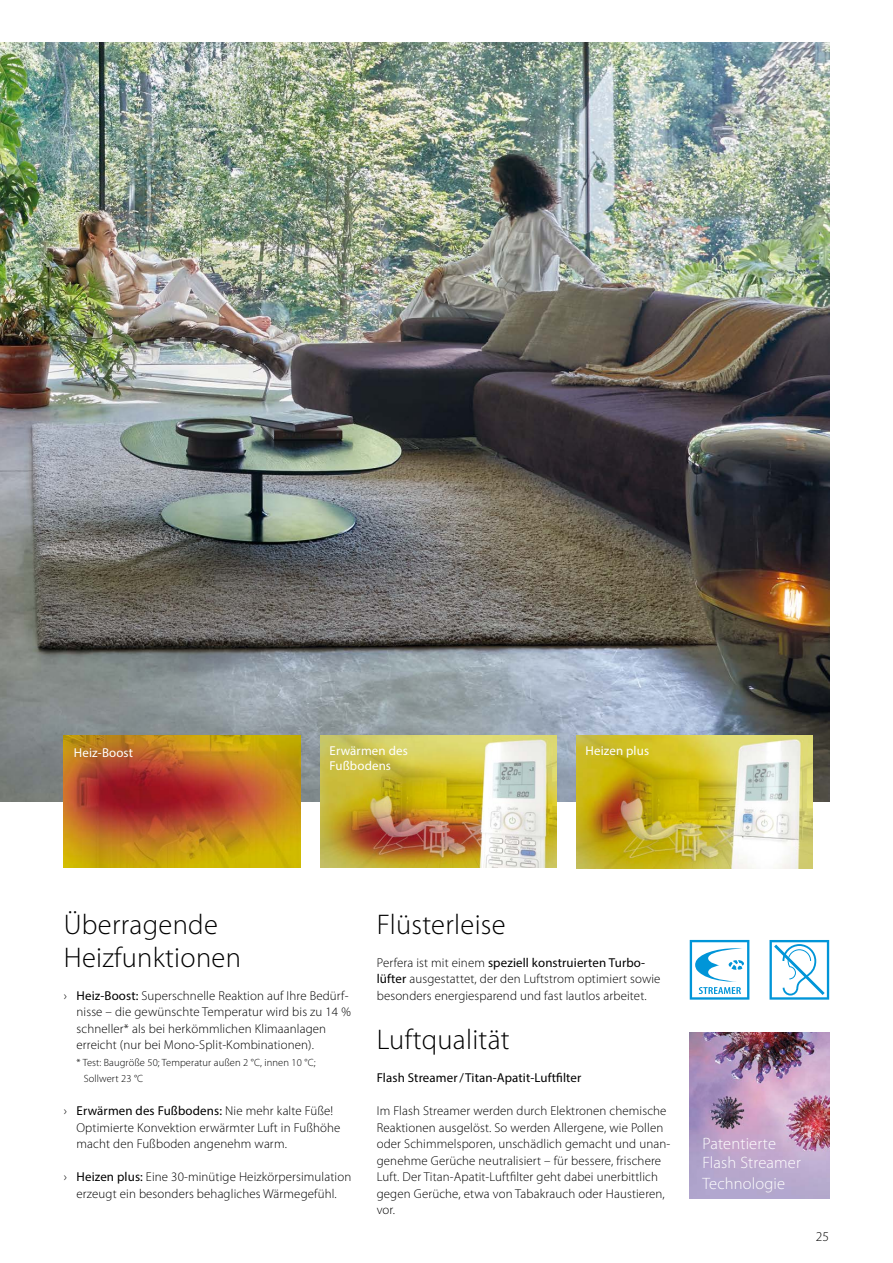
<style>
.page{position:relative;width:893px;height:1263px;background:#fff}
.page>*{position:absolute;margin:0;border:0;box-sizing:border-box;transform-origin:0 0}
.t1{font:300 28.5px/33px "Myriad Pro";letter-spacing:.01em;color:#000}
.t2{font:300 16.5px/19.5px "Myriad Pro";letter-spacing:.01em;color:#fff}
.t3{font:300 13.5px "Myriad Pro";color:#000}
.t4{font:300 12.9px/16.5px "Myriad Pro";letter-spacing:.01em;color:#000}
.t5{font:12.9px/15px "Myriad Pro";letter-spacing:.01em;color:#fff}
.t6{font:12.9px "Myriad Pro";letter-spacing:.01em;color:#000}
.t7{font:300 10.5px/16.5px "Myriad Pro";letter-spacing:.01em;color:#000}
.s1{font-weight:400}
</style>
<div class="page">
<img style="left:0;top:42px;width:829px;height:760px">
<img style="left:64px;top:736px;width:236px;height:132px">
<img style="left:320px;top:736px;width:236px;height:132px">
<img style="left:576px;top:736px;width:236px;height:132px">
<img style="left:690px;top:1033px;width:139px;height:165px">
<svg style="left:690px;top:940px;width:59px;height:60px"></svg>
<svg style="left:769px;top:940px;width:60px;height:60px"></svg>
<p class="t5" style="left:74px;top:745px;width:61px">Heiz-Boost</p>
<p class="t5" style="left:330px;top:743px;width:80px">Erwärmen des<br>Fußbodens</p>
<p class="t5" style="left:586px;top:743px;width:65px">Heizen plus</p>
<h1 class="t1" style="left:64px;top:907px;width:179px">Überragende<br>Heizfunktionen</h1>
<p class="t4" style="left:77px;top:987px;width:276px;text-indent:-13px">› <span class="s1">Heiz-Boost:</span> Superschnelle Reaktion auf Ihre Bedürf&shy;nisse – die gewünschte Temperatur wird bis zu 14 % schneller* als bei herkömmlichen Klimaanlagen erreicht (nur bei Mono-Split-Kombinationen).</p>
<p class="t7" style="left:84px;top:1054px;width:233px;text-indent:-7px">* Test: Baugröße 50; Temperatur außen 2 °C, innen 10 °C;<br>Sollwert 23 °C</p>
<p class="t4" style="left:77px;top:1102px;width:265px;text-indent:-13px">› <span class="s1">Erwärmen des Fußbodens:</span> Nie mehr kalte Füße!<br>Optimierte Konvektion erwärmter Luft in Fußhöhe macht den Fußboden angenehm warm.</p>
<p class="t4" style="left:64px;top:1168px;width:289px;text-align:center">› <span class="s1">Heizen plus:</span> Eine 30-minütige Heizkörpersimulation erzeugt ein besonders behagliches Wärmegefühl.</p>
<h1 class="t1" style="left:377px;top:907px;width:130px">Flüsterleise</h1>
<p class="t4" style="left:377px;top:954px;width:285px">Perfera ist mit einem <span class="s1">speziell konstruierten Turbo&shy;lüfter</span> ausgestattet, der den Luftstrom optimiert sowie besonders energiesparend und fast lautlos arbeitet.</p>
<h1 class="t1" style="left:377px;top:1023px;width:134px">Luftqualität</h1>
<p class="t6" style="left:377px;top:1070px;width:206px">Flash Streamer/Titan-Apatit-Luftfilter</p>
<p class="t4" style="left:377px;top:1102px;width:294px">Im Flash Streamer werden durch Elektronen chemische Reaktionen ausgelöst. So werden Allergene, wie Pollen oder Schimmelsporen, unschädlich gemacht und unan&shy;genehme Gerüche neutralisiert – für bessere, frischere Luft. Der Titan-Apatit-Luftfilter geht dabei unerbittlich gegen Gerüche, etwa von Tabakrauch oder Haustieren, vor.</p>
<p class="t2" style="left:702px;top:1133px;width:100px">Patentierte<br>Flash Streamer</p>
<p class="t2" style="left:702px;top:1174px;width:84px">Technologie</p>
<p class="t3" style="left:816px;top:1228px;width:15px">25</p>
</div>
